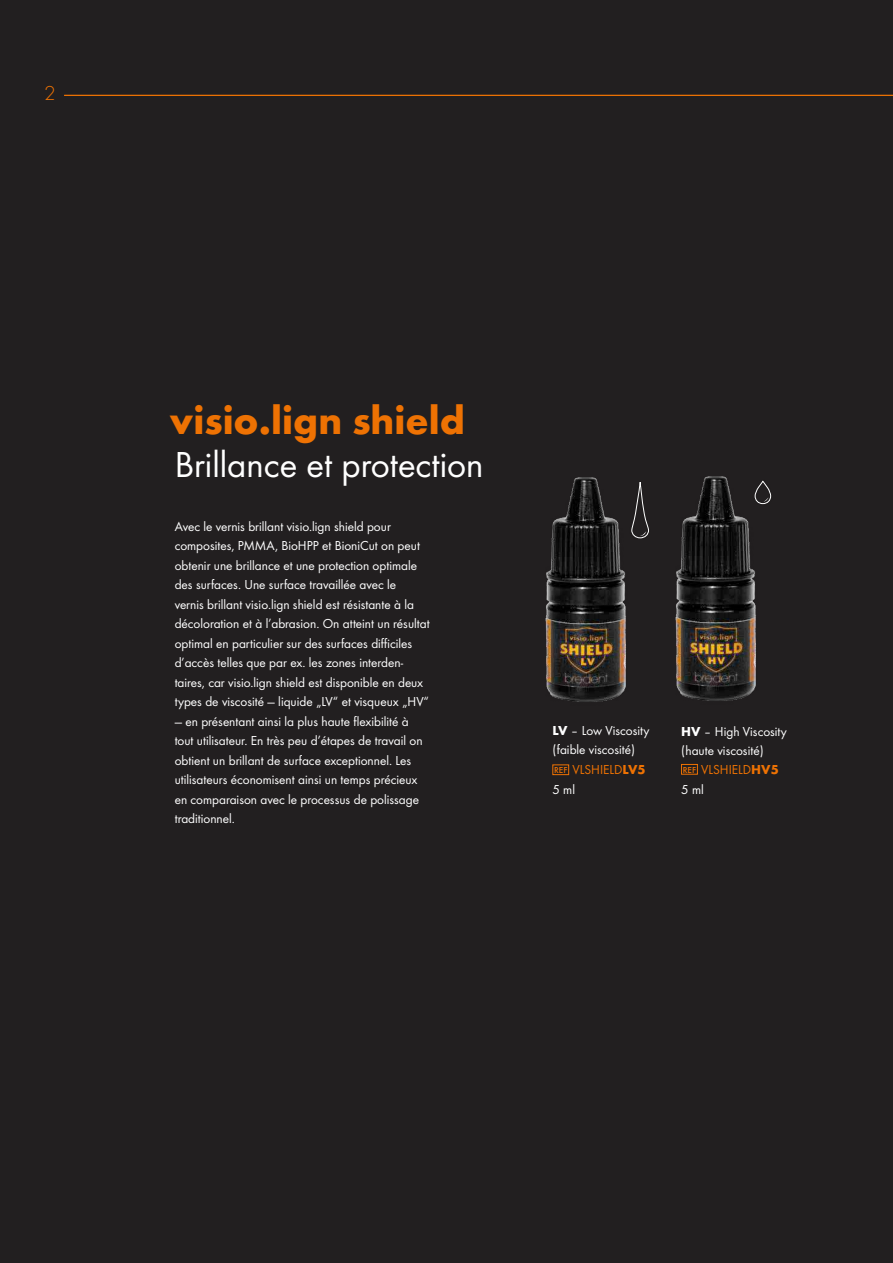
<style>
.page{position:relative;width:893px;height:1263px;background:#221f20}
.page>*{position:absolute;margin:0;border:0;box-sizing:border-box;transform-origin:0 0}
.t1{font:700 40.65px "Futura";color:#ee7203}
.t2{font:37.5px "Futura Boo";color:#fff}
.t3{font:300 21px "Futura";color:#ee7203}
.t4{font:13.5px/19.5px "Futura Boo";color:#fff}
.t5{font:13.5px "Futura Boo";color:#ee7203}
.s1{font-family:"Futura";font-weight:700}
.s2{font-family:"Futura";font-weight:500;font-size:9px}
.s3{font-family:"Futura";font-weight:500;font-size:9px;color:#ee7203}
.s4{color:#ee7203}
.s5{font-family:"Futura";font-weight:700;color:#ee7203}
</style>
<div class="page">
<img style="left:533px;top:477px;width:108px;height:245px">
<img style="left:663px;top:476px;width:108px;height:245px">
<div style="left:630px;top:480px;width:21px;height:60px;background:#221f20"></div>
<svg style="left:631px;top:482px;width:18px;height:56px"></svg>
<div style="left:753px;top:479px;width:20px;height:27px;background:#000;opacity:.2"></div>
<svg style="left:754px;top:481px;width:17px;height:23px"></svg>
<div style="left:552px;top:764px;width:17px;height:11px;border:1px solid #ee7203"></div>
<div style="left:681px;top:764px;width:17px;height:10px;border:1px solid #ee7203"></div>
<hr style="left:64px;top:95px;width:829px;height:1px;background:#ee7203">
<h3 class="t3" style="left:44px;top:81px;width:13px">2</h3>
<h1 class="t1" style="left:170px;top:403px;width:297px">visio.lign shield</h1>
<h2 class="t2" style="left:175px;top:450px;width:310px">Brillance et protection</h2>
<p class="t4" style="left:175px;top:518px;width:257px">Avec le vernis brillant visio.lign shield pour composites, PMMA, BioHPP et BioniCut on peut obtenir une brillance et une protection optimale des surfaces. Une surface travaillée avec le<br>vernis brillant visio.lign shield est résistante à la décoloration et à l’abrasion. On atteint un résultat optimal en particulier sur des surfaces difficiles d’accès telles que par ex. les zones interden&shy;taires, car visio.lign shield est disponible en deux types de viscosité — liquide „LV“ et visqueux „HV“</p>
<p class="t4" style="left:175px;top:712px;width:249px">— en présentant ainsi la plus haute flexibilité à tout utilisateur. En très peu d’étapes de travail on obtient un brillant de surface exceptionnel. Les utilisateurs économisent ainsi un temps précieux en comparaison avec le processus de polissage traditionnel.</p>
<p class="t4" style="left:552px;top:721px;width:99px"><span class="s1">LV</span> – Low Viscosity (faible viscosité)</p>
<p class="t4" style="left:552px;top:781px;width:24px">5 ml</p>
<p class="t5" style="left:554px;top:764px;width:93px"><span class="s2">REF</span> VLSHIELD<span class="s1">LV5</span></p>
<p class="t4" style="left:681px;top:723px;width:107px;line-height:19px"><span class="s1">HV</span> – High Viscosity (haute viscosité)<br><span class="s3">REF</span> <span class="s4">VLSHIELD</span><span class="s5">HV5</span></p>
<p class="t4" style="left:681px;top:781px;width:24px">5 ml</p>
</div>
